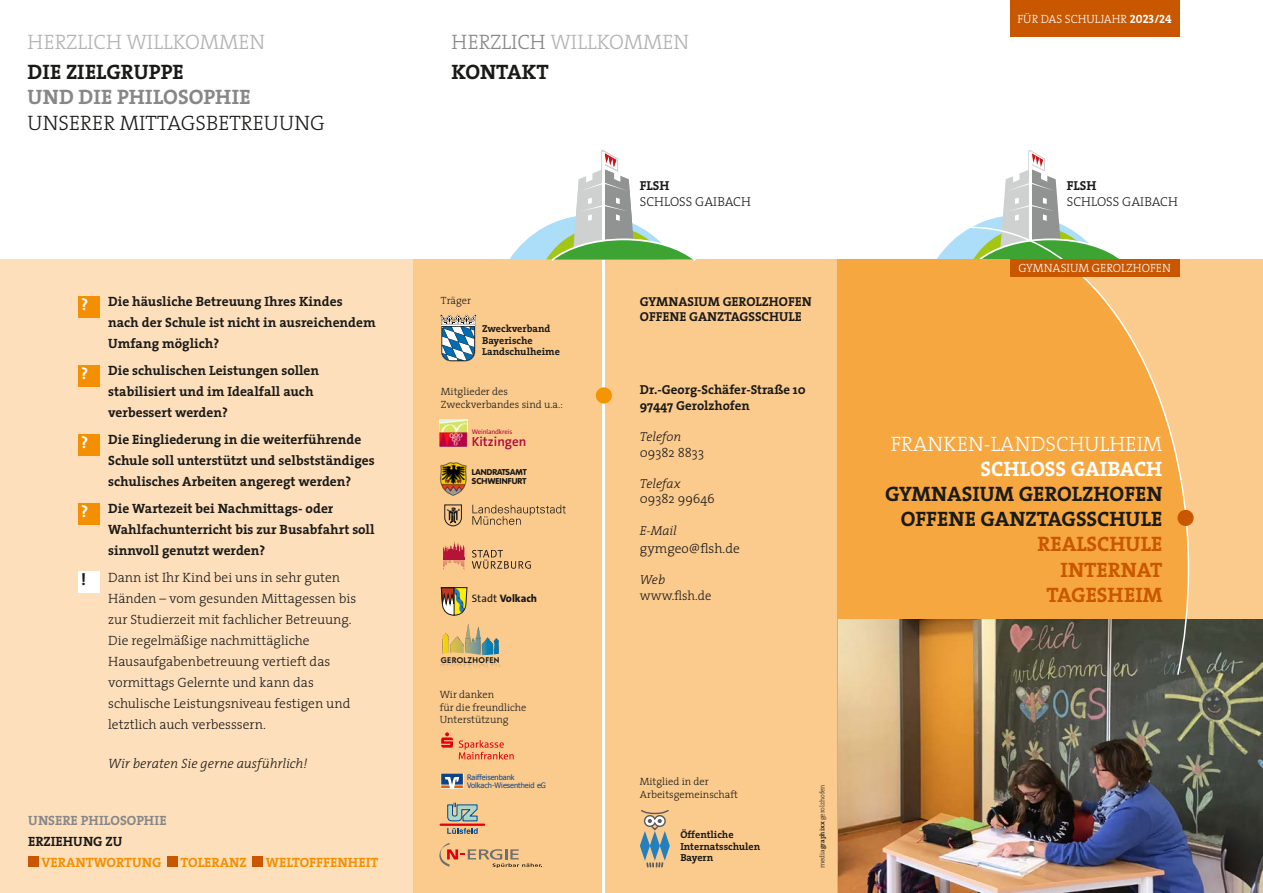
<style>
.page{position:relative;width:1263px;height:893px;background:#fff}
.page>*{position:absolute;margin:0;border:0;box-sizing:border-box;transform-origin:0 0}
.t1{font:700 21px/25.2px "The Serif";color:#1a1a18;text-align:right}
.t2{font:300 21px/29.7px "The Serif";color:#b1b2b3}
.t3{font:700 21px/25.2px "The Serif";color:#c85700;text-align:right}
.t4{font:300 21px "The Serif";color:#1a1a18}
.t5{font:300 21px "The Serif";color:#fff}
.t6{font:700 21px "The Serif";letter-spacing:.005em;color:#878786}
.t7{font:700 21px "The Serif";color:#fff}
.t8{font:700 16.5px "The Serif";color:#fff}
.t9{font:700 16.5px "The Serif";color:#1a1a18}
.t10{font:700 13.5px/21px "The Serif";color:#1a1a18}
.t11{font:300 13.5px/21px "The Serif";color:#1a1a18}
.t12{font:700 13.5px "The Serif";color:#f38f00}
.t13{font:italic 300 13.5px "The Serif";color:#1a1a18}
.t14{font:700 13.5px "The Serif";color:#878786}
.t15{font:600 13.2px "The Sans B6";color:#ae073b}
.t16{font:700 13.05px/15.6px "The Serif";color:#1a1a18}
.t17{font:300 13.05px "The Serif";color:#1a1a18}
.t18{font:italic 300 13.05px "The Serif";color:#1a1a18}
.t19{font:300 12px "The Serif";color:#fff}
.t20{font:800 10.95px "The Sans B8";color:#1a1a18}
.t21{font:300 10.5px/12.6px "The Serif";color:#1a1a18}
.t22{font:700 10.2px/11.4px "The Serif";color:#1a1a18}
.t23{font:900 8.4px/9.4px "VAG Rounded Std";color:#1a1a18}
.t24{font:600 8.4px "ITC Kabel Std";letter-spacing:.04em;color:#1a1a18}
.t25{font:7.5px/8.4px "Tahoma";color:#0b448b}
.t26{font:300 6.75px "The Serif";color:#1a1a18}
.t27{font:6.75px "The Sans B5 Plain";letter-spacing:-.02em;color:#ae073b}
.s1{color:#878786}
.s2{font-weight:700;color:#1a1a18}
.s3{font-family:"The Sans B5 Plain";font-weight:400}
.s4{font-weight:600}
.s5{font-family:"The Serif Bold Caps";font-weight:400}
</style>
<div class="page">
<div style="left:412px;top:259px;width:426px;height:634px;background:#fbca8d"></div>
<div style="left:0;top:259px;width:412px;height:634px;background:#fedfbc"></div>
<hr style="left:603px;top:153px;width:2px;height:740px;background:#fff">
<div style="left:28px;top:856px;width:11px;height:10px;background:#c85700"></div>
<div style="left:167px;top:856px;width:11px;height:10px;background:#c85700"></div>
<div style="left:253px;top:856px;width:10px;height:10px;background:#c85700"></div>
<div style="left:596px;top:387px;width:16px;height:17px;background:#f39500;border-radius:50%"></div>
<div style="left:79px;top:296px;width:21px;height:22px;background:#f38f00"></div>
<div style="left:79px;top:365px;width:21px;height:22px;background:#f38f00"></div>
<div style="left:79px;top:434px;width:21px;height:21px;background:#f38f00"></div>
<div style="left:79px;top:503px;width:21px;height:21px;background:#f38f00"></div>
<div style="left:79px;top:571px;width:21px;height:22px;background:#fff"></div>
<svg style="left:640px;top:810px;width:30px;height:58px"></svg>
<img style="left:440px;top:462px;width:27px;height:34px">
<svg style="left:441px;top:773px;width:22px;height:16px"></svg>
<img style="left:440px;top:663px;width:61px;height:4px">
<svg style="left:441px;top:587px;width:58px;height:69px"></svg>
<img style="left:440px;top:420px;width:27px;height:26px">
<svg style="left:440px;top:315px;width:36px;height:46px;background:#8aa3ae"></svg>
<svg style="left:443px;top:541px;width:22px;height:30px"></svg>
<svg style="left:472px;top:550px;width:59px;height:19px"></svg>
<svg style="left:472px;top:505px;width:94px;height:20px"></svg>
<svg style="left:444px;top:504px;width:18px;height:22px"></svg>
<svg style="left:937px;top:150px;width:128px;height:109px"></svg>
<svg style="left:510px;top:150px;width:186px;height:113px"></svg>
<div style="left:838px;top:259px;width:425px;height:634px;background:#f7a740"></div>
<svg style="left:910px;top:259px;width:353px;height:361px;fill:#fbca8d"></svg>
<img style="left:838px;top:620px;width:425px;height:273px">
<svg style="left:948px;top:226px;width:242px;height:450px"></svg>
<div style="left:1010px;top:259px;width:169px;height:18px;background:#c85700"></div>
<div style="left:1177px;top:510px;width:16px;height:16px;background:#c85700;border-radius:50%"></div>
<svg style="left:439px;top:843px;width:103px;height:25px"></svg>
<svg style="left:459px;top:740px;width:55px;height:19px"></svg>
<svg style="left:441px;top:732px;width:12px;height:16px"></svg>
<svg style="left:447px;top:803px;width:31px;height:19px"></svg>
<svg style="left:447px;top:828px;width:31px;height:6px"></svg>
<hr style="left:440px;top:823px;width:45px;height:3px;background:#e3000f">
<div style="left:1010px;top:0;width:169px;height:37px;background:#c85700"></div>
<h1 class="t2" style="left:28px;top:27px;width:239px">HERZLICH WILLKOMMEN</h1>
<h1 class="t1" style="left:28px;top:59px;width:158px">DIE ZIELGRUPPE</h1>
<h1 class="t6" style="left:28px;top:80px;width:225px">UND DIE PHILOSOPHIE</h1>
<h1 class="t4" style="left:28px;top:105px;width:299px">UNSERER MITTAGSBETREUUNG</h1>
<p class="t8" style="left:81px;top:291px;width:9px">?</p>
<p class="t8" style="left:81px;top:360px;width:9px">?</p>
<p class="t8" style="left:81px;top:429px;width:9px">?</p>
<p class="t8" style="left:81px;top:498px;width:9px">?</p>
<p class="t9" style="left:81px;top:566px;width:7px">!</p>
<p class="t10" style="left:108px;top:291px;width:269px">Die häusliche Betreuung Ihres Kindes nach der Schule ist nicht in ausreichendem<br>Umfang möglich?</p>
<p class="t10" style="left:108px;top:360px;width:212px">Die schulischen Leistungen sollen stabilisiert und im Idealfall auch verbessert werden?</p>
<p class="t10" style="left:108px;top:429px;width:268px">Die Eingliederung in die weiterführende<br>Schule soll unterstützt und selbstständiges schulisches Arbeiten angeregt werden?</p>
<p class="t10" style="left:108px;top:498px;width:268px">Die Wartezeit bei Nachmittags- oder<br>Wahlfachunterricht bis zur Busabfahrt soll sinnvoll genutzt werden?</p>
<p class="t11" style="left:108px;top:566px;width:250px">Dann ist Ihr Kind bei uns in sehr guten Händen – vom gesunden Mittagessen bis zur Studierzeit mit fachlicher Betreuung.<br>Die regelmäßige nachmittägliche Hausaufgabenbetreuung vertieft das vormittags Gelernte und kann das schulische Leistungsniveau festigen und letztlich auch verbesssern.</p>
<p class="t13" style="left:108px;top:752px;width:201px">Wir beraten Sie gerne ausführlich!</p>
<p class="t14" style="left:28px;top:809px;width:140px">UNSERE PHILOSOPHIE</p>
<p class="t10" style="left:28px;top:830px;width:96px">ERZIEHUNG ZU</p>
<p class="t12" style="left:42px;top:851px;width:121px">VERANTWORTUNG</p>
<p class="t12" style="left:181px;top:851px;width:68px">TOLERANZ</p>
<p class="t12" style="left:266px;top:851px;width:114px">WELTOFFFENHEIT</p>
<h1 class="t2" style="left:452px;top:27px;width:239px"><span class="s1">HERZLICH</span> WILLKOMMEN<br><span class="s2">KONTAKT</span></h1>
<p class="t21" style="left:441px;top:294px;width:32px">Träger</p>
<p class="t22" style="left:482px;top:323px;width:79px">Zweckverband<br>Bayerische<br>Landschulheime</p>
<p class="t21" style="left:441px;top:385px;width:123px">Mitglieder des<br>Zweckverbandes sind u.a.:</p>
<p class="t27" style="left:472px;top:428px;width:42px">Weinlandkreis</p>
<p class="t15" style="left:472px;top:435px;width:56px">Kitzingen</p>
<p class="t23" style="left:472px;top:467px;width:56px">LANDRATSAMT<br>SCHWEINFURT</p>
<p class="t20" style="left:472px;top:593px;width:67px"><span class="s3">Stadt</span> Volkach</p>
<p class="t24" style="left:441px;top:655px;width:60px">GEROLZHOFEN</p>
<p class="t21" style="left:440px;top:688px;width:88px">Wir danken<br>für die freundliche<br>Unterstützung</p>
<p class="t25" style="left:467px;top:772px;width:80px">Raiffeisenbank<br>Volkach-Wiesentheid eG</p>
<p class="t16" style="left:640px;top:178px;width:31px">FLSH</p>
<p class="t17" style="left:640px;top:191px;width:112px">SCHLOSS GAIBACH</p>
<p class="t16" style="left:640px;top:293px;width:173px">GYMNASIUM GEROLZHOFEN<br>OFFENE GANZTAGSSCHULE</p>
<p class="t16" style="left:640px;top:382px;width:167px">Dr.-Georg-Schäfer-Straße 10<br>97447 Gerolzhofen</p>
<p class="t18" style="left:640px;top:426px;width:43px">Telefon</p>
<p class="t17" style="left:640px;top:441px;width:66px">09382 8833</p>
<p class="t18" style="left:640px;top:473px;width:43px">Telefax</p>
<p class="t17" style="left:640px;top:488px;width:76px">09382 99646</p>
<p class="t18" style="left:640px;top:519px;width:38px">E-Mail</p>
<p class="t11" style="left:640px;top:537px;width:101px">gymgeo@flsh.de</p>
<p class="t18" style="left:640px;top:569px;width:27px">Web</p>
<p class="t17" style="left:640px;top:584px;width:73px">www.flsh.de</p>
<p class="t21" style="left:640px;top:775px;width:100px">Mitglied in der<br>Arbeitsgemeinschaft</p>
<p class="t22" style="left:680px;top:829px;width:81px">Öffentliche<br>Internatsschulen<br>Bayern</p>
<p class="t26" style="left:817px;top:868px;width:85px;rotate:-90deg">media<span class="s4">graphixx</span> gerolzhofen</p>
<p class="t19" style="left:1017px;top:9px;width:156px">FÜR DAS SCHULJAHR <span class="s5">2023/24</span></p>
<p class="t16" style="left:1067px;top:178px;width:31px">FLSH</p>
<p class="t17" style="left:1067px;top:191px;width:112px">SCHLOSS GAIBACH</p>
<p class="t19" style="left:1018px;top:258px;width:154px">GYMNASIUM GEROLZHOFEN</p>
<h1 class="t5" style="left:891px;top:426px;width:273px">FRANKEN-LANDSCHULHEIM</h1>
<h1 class="t7" style="left:980px;top:451px;width:183px">SCHLOSS GAIBACH</h1>
<h1 class="t1" style="left:885px;top:481px;width:279px">GYMNASIUM GEROLZHOFEN<br>OFFENE GANZTAGSSCHULE</h1>
<h1 class="t3" style="left:1037px;top:531px;width:126px">REALSCHULE<br>INTERNAT<br>TAGESHEIM</h1>
</div>
